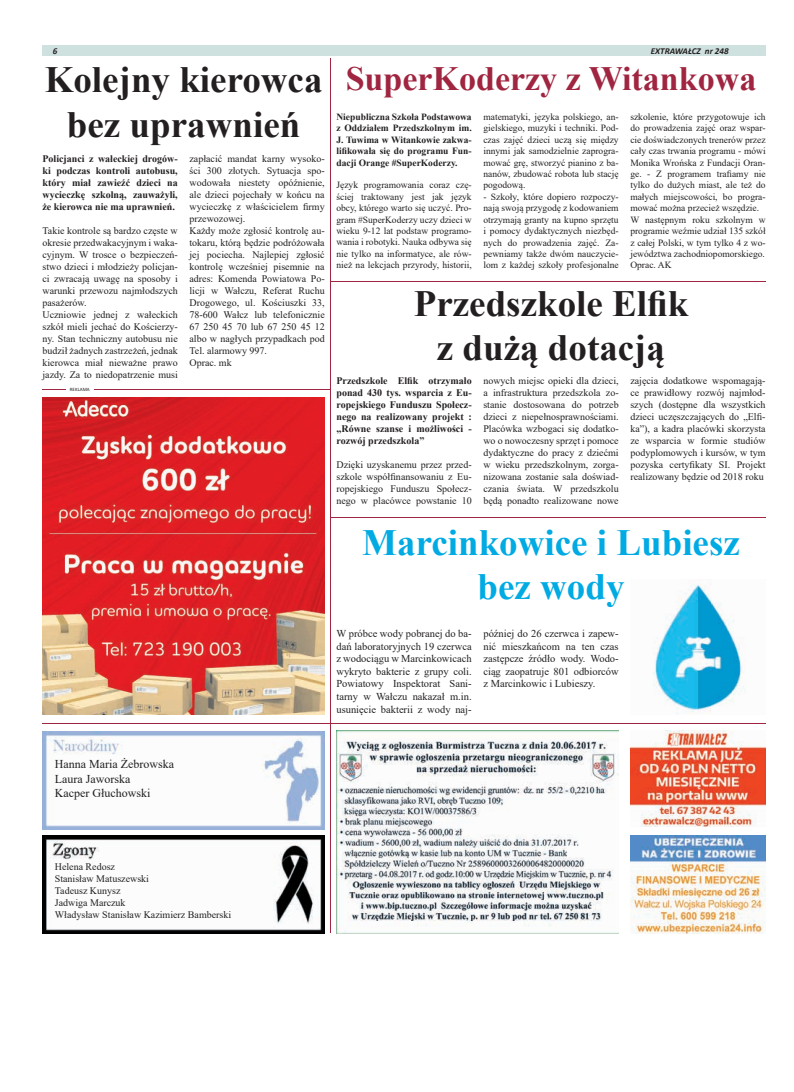
<style>
.page{position:relative;width:794px;height:1092px;background:#fff}
.page>*{position:absolute;margin:0;border:0;box-sizing:border-box;transform-origin:0 0}
.t1{font:700 37px/44.4px "Times New Roman";color:#231f20;text-align:center}
.t2{font:700 37px/44.4px "Times New Roman";color:#00aae3;text-align:center}
.t3{font:700 34px "Times New Roman";color:#a02540}
.t4{font:12px/14.4px "Times New Roman";color:#231f20}
.t5{font:10.5px/12.6px "Times New Roman";color:#231f20;text-align:justify}
.t6{font:10px/12px "Times New Roman";color:#231f20}
.t7{font:700 10px/12px "Times New Roman";color:#231f20;text-align:justify}
.t8{font:9.5px/11.4px "Times New Roman";color:#231f20;text-align:justify}
.t9{font:700 9.5px/11.4px "Times New Roman";color:#231f20;text-align:justify}
.t10{font:italic 700 9px "Calibri";color:#231f20}
.t11{font:5px "Calibri";color:#231f20}
</style>
<div class="page">
<div style="left:43px;top:45px;width:722px;height:11px;background:#cfe1df"></div>
<img style="left:43px;top:731px;width:282px;height:98px">
<img style="left:43px;top:835px;width:282px;height:98px">
<hr style="left:43px;top:723px;width:722px;height:1px;background:#a02540">
<hr style="left:330px;top:59px;width:1px;height:874px;background:#a02540">
<img style="left:43px;top:397px;width:282px;height:317px">
<hr style="left:43px;top:389px;width:287px;height:1px;background:#a02540">
<hr style="left:330px;top:281px;width:435px;height:1px;background:#a02540">
<img style="left:336px;top:730px;width:282px;height:203px">
<img style="left:630px;top:835px;width:135px;height:98px">
<hr style="left:66px;top:387px;width:27px;height:4px;background:#fff">
<hr style="left:330px;top:517px;width:435px;height:1px;background:#a02540">
<img style="left:630px;top:730px;width:135px;height:96px">
<img style="left:653px;top:579px;width:93px;height:135px">
<p class="t10" style="left:53px;top:44px;width:6px">6</p>
<p class="t10" style="left:651px;top:44px;width:79px">EXTRAWAŁCZ nr 248</p>
<h1 class="t1" style="left:45px;top:56px;width:279px">Kolejny kierowca bez uprawnień</h1>
<h2 class="t3" style="left:346px;top:54px;width:412px">SuperKoderzy z Witankowa</h2>
<p class="t8" style="left:483px;top:111px;width:137px">matematyki, języka polskiego, an&shy;gielskiego, muzyki i techniki. Pod&shy;czas zajęć dzieci uczą się między innymi jak samodzielnie zaprogra&shy;mować grę, stworzyć pianino z ba&shy;nanów, zbudować robota lub stację pogodową.</p>
<p class="t8" style="left:483px;top:191px;width:137px">- Szkoły, które dopiero rozpoczy&shy;nają swoją przygodę z kodowaniem otrzymają granty na kupno sprzętu i pomocy dydaktycznych niezbęd&shy;nych do prowadzenia zajęć. Za&shy;pewniamy także dwóm nauczycie&shy;lom z każdej szkoły profesjonalne</p>
<p class="t8" style="left:630px;top:111px;width:137px;text-align:left">szkolenie, które przygotowuje ich do prowadzenia zajęć oraz wspar&shy;cie doświadczonych trenerów przez cały czas trwania programu - mówi<br>Monika Wrońska z Fundacji Oran&shy;ge. - Z programem trafiamy nie tylko do dużych miast, ale też do małych miejscowości, bo progra&shy;mować można przecież wszędzie.<br>W następnym roku szkolnym w programie weźmie udział 135 szkół z całej Polski, w tym tylko 4 z wo&shy;jewództwa zachodniopomorskiego.<br>Oprac. AK</p>
<p class="t9" style="left:336px;top:111px;width:137px">Niepubliczna Szkoła Podstawowa z Oddziałem Przedszkolnym im.<br>J. Tuwima w Witankowie zakwa&shy;lifikowała się do programu Fun&shy;dacji Orange #SuperKoderzy.</p>
<p class="t8" style="left:336px;top:179px;width:137px">Język programowania coraz czę&shy;ściej traktowany jest jak język obcy, którego warto się uczyć. Pro&shy;gram #SuperKoderzy uczy dzieci w wieku 9-12 lat podstaw programo&shy;wania i robotyki. Nauka odbywa się nie tylko na informatyce, ale rów&shy;nież na lekcjach przyrody, historii,</p>
<p class="t7" style="left:43px;top:152px;width:137px">Policjanci z wałeckiej drogów&shy;ki podczas kontroli autobusu, który miał zawieźć dzieci na wycieczkę szkolną, zauważyli, że kierowca nie ma uprawnień.</p>
<p class="t6" style="left:43px;top:224px;width:137px">Takie kontrole są bardzo częste w okresie przedwakacyjnym i waka&shy;cyjnym. W trosce o bezpieczeń&shy;stwo dzieci i młodzieży policjan&shy;ci zwracają uwagę na sposoby i warunki przewozu najmłodszych pasażerów.<br>Uczniowie jednej z wałeckich szkół mieli jechać do Kościerzy&shy;ny. Stan techniczny autobusu nie budził żadnych zastrzeżeń, jednak kierowca miał nieważne prawo jazdy. Za to niedopatrzenie musi</p>
<p class="t6" style="left:189px;top:152px;width:137px">zapłacić mandat karny wysoko&shy;ści 300 złotych. Sytuacja spo&shy;wodowała niestety opóźnienie, ale dzieci pojechały w końcu na wycieczkę z właścicielem firmy przewozowej.<br>Każdy może zgłosić kontrolę au&shy;tokaru, którą będzie podróżowała jej pociecha. Najlepiej zgłosić kontrolę wcześniej pisemnie na adres: Komenda Powiatowa Po&shy;licji w Wałczu, Referat Ruchu<br>Drogowego, ul. Kościuszki 33,<br>78-600 Wałcz lub telefonicznie<br>67 250 45 70 lub 67 250 45 12 albo w nagłych przypadkach pod<br>Tel. alarmowy 997.<br>Oprac. mk</p>
<h1 class="t1" style="left:414px;top:280px;width:276px">Przedszkole Elfik z dużą dotacją</h1>
<p class="t7" style="left:336px;top:374px;width:137px">Przedszkole Elfik otrzymało ponad 430 tys. wsparcia z Eu&shy;ropejskiego Funduszu Społecz&shy;nego na realizowany projekt : „Równe szanse i możliwości - rozwój przedszkola”</p>
<p class="t6" style="left:336px;top:458px;width:137px;text-align:justify">Dzięki uzyskanemu przez przed&shy;szkole współfinansowaniu z Eu&shy;ropejskiego Funduszu Społecz&shy;nego w placówce powstanie 10</p>
<p class="t6" style="left:483px;top:374px;width:137px;text-align:justify">nowych miejsc opieki dla dzieci, a infrastruktura przedszkola zo&shy;stanie dostosowana do potrzeb dzieci z niepełnosprawnościami.<br>Placówka wzbogaci się dodatko&shy;wo o nowoczesny sprzęt i pomoce dydaktyczne do pracy z dziećmi w wieku przedszkolnym, zorga&shy;nizowana zostanie sala doświad&shy;czania świata. W przedszkolu będą ponadto realizowane nowe</p>
<p class="t6" style="left:630px;top:374px;width:137px;text-align:justify">zajęcia dodatkowe wspomagają&shy;ce prawidłowy rozwój najmłod&shy;szych (dostępne dla wszystkich dzieci uczęszczających do „Elfi&shy;ka”), a kadra placówki skorzysta ze wsparcia w formie studiów podyplomowych i kursów, w tym pozyska certyfikaty SI. Projekt realizowany będzie od 2018 roku</p>
<h1 class="t2" style="left:362px;top:519px;width:379px">Marcinkowice i Lubiesz bez wody</h1>
<p class="t5" style="left:336px;top:626px;width:137px">W próbce wody pobranej do ba&shy;dań laboratoryjnych 19 czerwca z wodociągu w Marcinkowicach wykryto bakterie z grupy coli.<br>Powiatowy Inspektorat Sani&shy;tarny w Wałczu nakazał m.in. usunięcie bakterii z wody naj-</p>
<p class="t5" style="left:483px;top:626px;width:137px">później do 26 czerwca i zapew&shy;nić mieszkańcom na ten czas zastępcze źródło wody. Wodo&shy;ciąg zaopatruje 801 odbiorców z Marcinkowic i Lubieszy.</p>
<p class="t11" style="left:70px;top:386px;width:21px">REKLAMA</p>
<p class="t4" style="left:55px;top:756px;width:121px">Hanna Maria Żebrowska<br>Laura Jaworska<br>Kacper Głuchowski</p>
<p class="t6" style="left:55px;top:860px;width:178px">Helena Redosz<br>Stanisław Matuszewski<br>Tadeusz Kunysz<br>Jadwiga Marczuk<br>Władysław Stanisław Kazimierz Bamberski</p>
</div>
